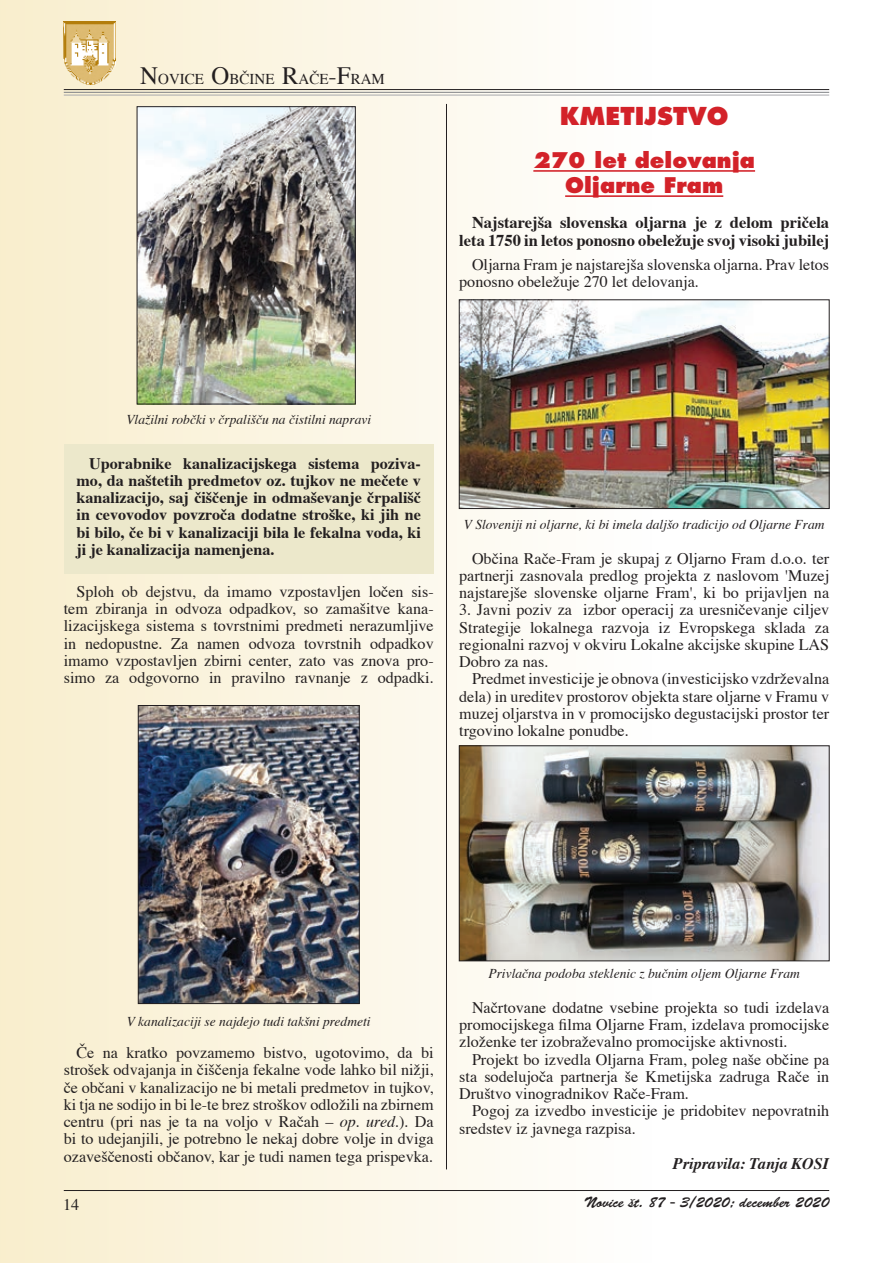
<style>
.page{position:relative;width:893px;height:1263px;background:#fff}
.page>*{position:absolute;margin:0;border:0;box-sizing:border-box;transform-origin:0 0}
.t1{font:800 24px "MM Futura";color:#d32229}
.t2{font:800 21px/25.2px "MM Futura";color:#d32229;text-align:center}
.t3{font:700 16.5px/18px "Times CE";color:#231f20;text-align:right}
.t4{font:16.2px/17.2px "Times CE";color:#231f20;text-align:justify}
.t5{font:700 16.2px/17.2px "Times CE";color:#231f20;text-align:justify}
.t6{font:italic 700 16.2px "Times CE";color:#231f20}
.t7{font:15px "Brush Script Std";color:#231f20}
.t8{font:15px "Times CE";color:#231f20}
.t9{font:italic 13.5px "Times CE";color:#231f20}
.s1{font-size:24.9px}
.s2{font-style:italic}
</style>
<div class="page">
<div style="left:0;top:0;width:893px;height:1263px;background:linear-gradient(to right,#f8eed0,#fff)"></div>
<hr style="left:892px;top:0;width:1px;height:1263px;background:#f6e6b5">
<hr style="left:64px;top:89px;width:765px;height:1px;background:#231f20">
<hr style="left:64px;top:92px;width:765px;height:1px;background:#808285">
<hr style="left:64px;top:95px;width:765px;height:1px;background:#a8a9ad">
<img style="left:64px;top:21px;width:52px;height:63px">
<hr style="left:64px;top:1190px;width:765px;height:1px;background:#231f20">
<hr style="left:446px;top:104px;width:1px;height:1065px;background:#231f20">
<hr style="left:533px;top:170px;width:222px;height:2px;background:#d32229">
<hr style="left:565px;top:195px;width:158px;height:2px;background:#d32229">
<img style="left:139px;top:108px;width:215px;height:294px">
<div style="left:137px;top:106px;width:219px;height:298px;border:1px solid #231f20"></div>
<div style="left:64px;top:444px;width:370px;height:129px;background:#ece8cb"></div>
<img style="left:140px;top:707px;width:218px;height:295px">
<div style="left:138px;top:705px;width:222px;height:299px;border:1px solid #231f20"></div>
<img style="left:461px;top:301px;width:367px;height:206px">
<div style="left:459px;top:299px;width:371px;height:210px;border:1px solid #231f20"></div>
<img style="left:461px;top:747px;width:367px;height:212px">
<div style="left:459px;top:745px;width:371px;height:216px;border:1px solid #231f20"></div>
<p class="t8" style="left:140px;top:70px;width:246px"><span class="s1">N</span>OVICE <span class="s1">O</span>BČINE <span class="s1">R</span>AČE<span class="s1">-F</span>RAM</p>
<h1 class="t1" style="left:560px;top:102px;width:170px">KMETIJSTVO</h1>
<p class="t2" style="left:533px;top:147px;width:223px">270 let delovanja<br>Oljarne Fram</p>
<p class="t3" style="left:459px;top:214px;width:371px">Najstarejša slovenska oljarna je z delom pričela leta 1750 in letos ponosno obeležuje svoj visoki jubilej</p>
<p class="t4" style="left:459px;top:256px;width:371px;text-indent:13px">Oljarna Fram je najstarejša slovenska oljarna. Prav letos ponosno obeležuje 270 let delovanja.</p>
<p class="t9" style="left:126px;top:411px;width:246px">Vlažilni robčki v črpališču na čistilni napravi</p>
<p class="t5" style="left:77px;top:455px;width:346px;text-indent:13px">Uporabnike kanalizacijskega sistema poziva&shy;mo, da naštetih predmetov oz. tujkov ne mečete v kanalizacijo, saj čiščenje in odmaševanje črpališč in cevovodov povzroča dodatne stroške, ki jih ne bi bilo, če bi v kanalizaciji bila le fekalna voda, ki ji je kanalizacija namenjena.</p>
<p class="t4" style="left:64px;top:584px;width:371px;text-indent:13px">Sploh ob dejstvu, da imamo vzpostavljen ločen sis&shy;tem zbiranja in odvoza odpadkov, so zamašitve kana&shy;lizacijskega sistema s tovrstnimi predmeti nerazumljive in nedopustne. Za namen odvoza tovrstnih odpadkov imamo vzpostavljen zbirni center, zato vas znova pro&shy;simo za odgovorno in pravilno ravnanje z odpadki.</p>
<p class="t9" style="left:464px;top:516px;width:362px">V Sloveniji ni oljarne, ki bi imela daljšo tradicijo od Oljarne Fram</p>
<p class="t4" style="left:459px;top:550px;width:371px;text-indent:13px">Občina Rače-Fram je skupaj z Oljarno Fram d.o.o. ter partnerji zasnovala predlog projekta z naslovom 'Muzej najstarejše slovenske oljarne Fram', ki bo prijavljen na</p>
<p class="t4" style="left:459px;top:602px;width:371px">3. Javni poziv za izbor operacij za uresničevanje ciljev Strategije lokalnega razvoja iz Evropskega sklada za regionalni razvoj v okviru Lokalne akcijske skupine LAS Dobro za nas.</p>
<p class="t4" style="left:459px;top:671px;width:371px;text-indent:13px">Predmet investicije je obnova (investicijsko vzdrževalna dela) in ureditev prostorov objekta stare oljarne v Framu v muzej oljarstva in v promocijsko degustacijski prostor ter trgovino lokalne ponudbe.</p>
<p class="t9" style="left:127px;top:1013px;width:245px">V kanalizaciji se najdejo tudi takšni predmeti</p>
<p class="t4" style="left:64px;top:1045px;width:371px;text-indent:13px">Če na kratko povzamemo bistvo, ugotovimo, da bi strošek odvajanja in čiščenja fekalne vode lahko bil nižji, če občani v kanalizacijo ne bi metali predmetov in tujkov, ki tja ne sodijo in bi le-te brez stroškov odložili na zbirnem centru (pri nas je ta na voljo v Račah – <span class="s2">op. ured</span>.). Da bi to udejanjili, je potrebno le nekaj dobre volje in dviga ozaveščenosti občanov, kar je tudi namen tega prispevka.</p>
<p class="t9" style="left:488px;top:965px;width:313px">Privlačna podoba steklenic z bučnim oljem Oljarne Fram</p>
<p class="t4" style="left:459px;top:1000px;width:371px;text-indent:13px">Načrtovane dodatne vsebine projekta so tudi izdelava promocijskega filma Oljarne Fram, izdelava promocijske zloženke ter izobraževalno promocijske aktivnosti.</p>
<p class="t4" style="left:459px;top:1051px;width:371px;text-indent:13px">Projekt bo izvedla Oljarna Fram, poleg naše občine pa sta sodelujoča partnerja še Kmetijska zadruga Rače in Društvo vinogradnikov Rače-Fram.</p>
<p class="t4" style="left:459px;top:1103px;width:371px;text-indent:13px">Pogoj za izvedbo investicije je pridobitev nepovratnih sredstev iz javnega razpisa.</p>
<p class="t6" style="left:673px;top:1153px;width:158px">Pripravila: Tanja KOSI</p>
<p class="t4" style="left:63px;top:1197px;width:18px">14</p>
<p class="t7" style="left:584px;top:1194px;width:246px">Novice št. 87 - 3/2020; december 2020</p>
</div>
